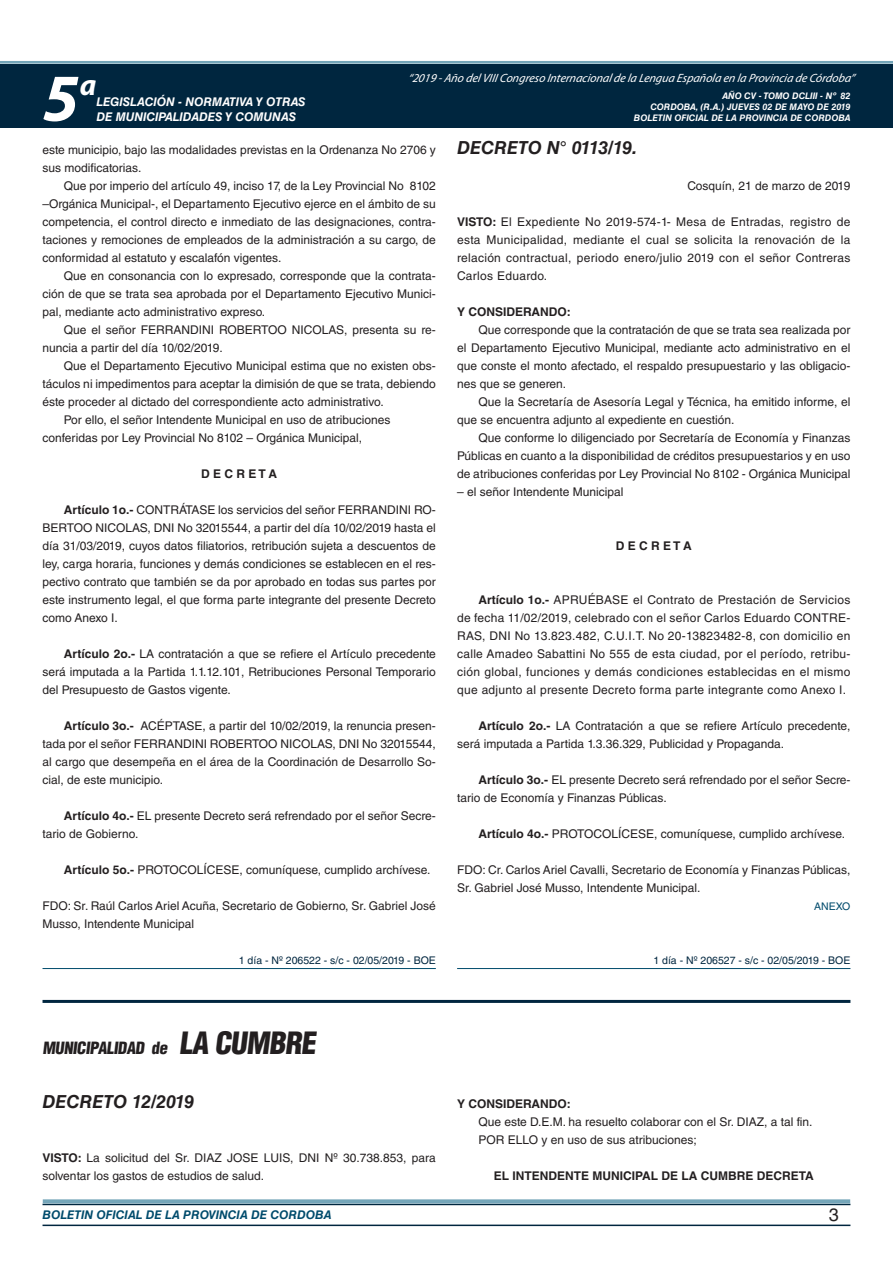
<style>
.page{position:relative;width:893px;height:1263px;background:#fff}
.page>*{position:absolute;margin:0;border:0;box-sizing:border-box;transform-origin:0 0}
.t1{font:italic 700 67.5px "Myriad Pro";color:#fff}
.t2{font:900 condensed 30px "Helvetica LT Std";color:#231f20}
.t3{font:italic 700 30px "Myriad Pro";color:#fff}
.t4{font:italic 700 18px "Helvetica LT Std";color:#231f20}
.t5{font:18px "Helvetica LT Std";color:#231f20}
.t6{font:900 condensed 16.5px "Helvetica LT Std";color:#231f20}
.t7{font:12px/18px "Helvetica LT Std";color:#231f20}
.t8{font:700 12px "Helvetica LT Std";color:#231f20}
.t9{font:italic 12px "Myriad Pro";color:#fff}
.t10{font:italic 700 12px "Helvetica LT Std";color:#fff}
.t11{font:italic 700 12px "Helvetica LT Std";color:#004b6c}
.t12{font:10.5px "Helvetica LT Std";color:#00263f}
.t13{font:10.5px "Helvetica LT Std";color:#004b6c}
.t14{font:italic 700 9px/10.8px "Helvetica LT Std";color:#fff;text-align:right}
.s1{font-weight:700}
</style>
<div class="page">
<div style="left:0;top:61px;width:893px;height:6px;background:#fff;opacity:.75"></div>
<div style="left:0;top:64px;width:893px;height:64px;background:#00263f"></div>
<hr style="left:43px;top:1224px;width:807px;height:2px;background:#00263f">
<div style="left:42px;top:1198px;width:809px;height:8px;background:#fff;opacity:.75"></div>
<hr style="left:43px;top:968px;width:393px;height:1px;background:#004b6c">
<hr style="left:457px;top:968px;width:393px;height:1px;background:#004b6c">
<hr style="left:43px;top:1000px;width:807px;height:3px;background:#00263f">
<h1 class="t1" style="left:43px;top:54px;width:38px">5</h1>
<h2 class="t3" style="left:80px;top:66px;width:18px">a</h2>
<p class="t10" style="left:96px;top:95px;width:211px">LEGISLACIÓN - NORMATIVA Y OTRAS</p>
<p class="t10" style="left:96px;top:109px;width:201px">DE MUNICIPALIDADES Y COMUNAS</p>
<p class="t9" style="left:408px;top:71px;width:448px">“2019 -Año delVIIICongreso Internacionalde la Lengua Esp añola en la Provincia de Córdoba”</p>
<p class="t14" style="left:634px;top:91px;width:218px">AÑO CV - TOMO DCLIII - Nº 82<br>CORDOBA, (R.A.) JUEVES 02 DE MAYO DE 2019<br>BOLETIN OFICIAL DE LA PROVINCIA DE CORDOBA</p>
<p class="t7" style="left:43px;top:141px;width:395px">este municipio, bajo las modalidades previstas en la Ordenanza No 2706 y sus modificatorias.</p>
<p class="t7" style="left:43px;top:177px;width:395px;text-align:justify;text-indent:21px">Que por imperio del artículo 49, inciso 17, de la Ley Provincial No 8102 –Orgánica Municipal-, el Departamento Ejecutivo ejerce en el ámbito de su competencia, el control directo e inmediato de las designaciones, contra&shy;taciones y remociones de empleados de la administración a su cargo, de conformidad al estatuto y escalafón vigentes.</p>
<p class="t7" style="left:43px;top:267px;width:395px;text-align:justify;text-indent:21px">Que en consonancia con lo expresado, corresponde que la contrata&shy;ción de que se trata sea aprobada por el Departamento Ejecutivo Munici&shy;pal, mediante acto administrativo expreso.</p>
<p class="t7" style="left:43px;top:321px;width:395px;text-indent:21px">Que el señor FERRANDINI ROBERTOO NICOLAS, presenta su re&shy;nuncia a partir del día 10/02/2019.</p>
<p class="t7" style="left:64px;top:357px;width:374px">Que el Departamento Ejecutivo Municipal estima que no existen obs-</p>
<p class="t7" style="left:43px;top:375px;width:395px">táculos ni impedimentos para aceptar la dimisión de que se trata, debiendo</p>
<p class="t7" style="left:43px;top:393px;width:343px">éste proceder al dictado del correspondiente acto administrativo.</p>
<p class="t7" style="left:64px;top:411px;width:328px">Por ello, el señor Intendente Municipal en uso de atribuciones</p>
<p class="t7" style="left:43px;top:429px;width:321px">conferidas por Ley Provincial No 8102 – Orgánica Municipal,</p>
<p class="t8" style="left:201px;top:466px;width:78px">D E C R E T A</p>
<p class="t7" style="left:43px;top:501px;width:395px;text-align:justify;text-indent:21px"><span class="s1">Artículo 1o.-</span> CONTRÁTASE los servicios del señor FERRANDINI RO-BERTOO NICOLAS, DNI No 32015544, a partir del día 10/02/2019 hasta el día 31/03/2019, cuyos datos filiatorios, retribución sujeta a descuentos de ley, carga horaria, funciones y demás condiciones se establecen en el res&shy;pectivo contrato que también se da por aprobado en todas sus partes por este instrumento legal, el que forma parte integrante del presente Decreto como Anexo I.</p>
<p class="t7" style="left:43px;top:645px;width:395px;text-align:justify;text-indent:21px"><span class="s1">Artículo 2o.-</span> LA contratación a que se refiere el Artículo precedente será imputada a la Partida 1.1.12.101, Retribuciones Personal Temporario del Presupuesto de Gastos vigente.</p>
<p class="t7" style="left:43px;top:717px;width:395px;text-align:justify;text-indent:21px"><span class="s1">Artículo 3o.-</span> ACÉPTASE, a partir del 10/02/2019, la renuncia presen&shy;tada por el señor FERRANDINI ROBERTOO NICOLAS, DNI No 32015544, al cargo que desempeña en el área de la Coordinación de Desarrollo So&shy;cial, de este municipio.</p>
<p class="t7" style="left:43px;top:807px;width:395px;text-indent:21px"><span class="s1">Artículo 4o.-</span> EL presente Decreto será refrendado por el señor Secre&shy;tario de Gobierno.</p>
<p class="t7" style="left:64px;top:861px;width:368px"><span class="s1">Artículo 5o.-</span> PROTOCOLÍCESE, comuníquese, cumplido archívese.</p>
<p class="t7" style="left:43px;top:897px;width:395px">FDO: Sr. Raúl Carlos Ariel Acuña, Secretario de Gobierno, Sr. Gabriel José<br>Musso, Intendente Municipal</p>
<p class="t12" style="left:239px;top:954px;width:198px">1 día - Nº 206522 - s/c - 02/05/2019 - BOE</p>
<h3 class="t4" style="left:457px;top:136px;width:182px">DECRETO N° 0113/19.</h3>
<p class="t7" style="left:687px;top:177px;width:165px">Cosquín, 21 de marzo de 2019</p>
<p class="t7" style="left:457px;top:213px;width:395px;text-align:justify"><span class="s1">VISTO:</span> El Expediente No 2019-574-1- Mesa de Entradas, registro de esta Municipalidad, mediante el cual se solicita la renovación de la relación contractual, periodo enero/julio 2019 con el señor Contreras Carlos Eduardo.</p>
<p class="t8" style="left:457px;top:304px;width:115px">Y CONSIDERANDO:</p>
<p class="t7" style="left:457px;top:321px;width:395px;text-align:justify;text-indent:21px">Que corresponde que la contratación de que se trata sea realizada por el Departamento Ejecutivo Municipal, mediante acto administrativo en el que conste el monto afectado, el respaldo presupuestario y las obligacio&shy;nes que se generen.</p>
<p class="t7" style="left:457px;top:393px;width:395px;text-indent:21px">Que la Secretaría de Asesoría Legal y Técnica, ha emitido informe, el que se encuentra adjunto al expediente en cuestión.</p>
<p class="t7" style="left:457px;top:429px;width:395px;text-align:justify;text-indent:21px">Que conforme lo diligenciado por Secretaría de Economía y Finanzas Públicas en cuanto a la disponibilidad de créditos presupuestarios y en uso de atribuciones conferidas por Ley Provincial No 8102 - Orgánica Municipal</p>
<p class="t7" style="left:457px;top:483px;width:168px">– el señor Intendente Municipal</p>
<p class="t8" style="left:616px;top:538px;width:78px">D E C R E T A</p>
<p class="t7" style="left:457px;top:591px;width:395px;text-align:justify;text-indent:21px"><span class="s1">Artículo 1o.-</span> APRUÉBASE el Contrato de Prestación de Servicios de fecha 11/02/2019, celebrado con el señor Carlos Eduardo CONTRE-RAS, DNI No 13.823.482, C.U.I.T. No 20-13823482-8, con domicilio en calle Amadeo Sabattini No 555 de esta ciudad, por el período, retribu&shy;ción global, funciones y demás condiciones establecidas en el mismo que adjunto al presente Decreto forma parte integrante como Anexo I.</p>
<p class="t7" style="left:457px;top:717px;width:395px;text-indent:21px"><span class="s1">Artículo 2o.-</span> LA Contratación a que se refiere Artículo precedente, será imputada a Partida 1.3.36.329, Publicidad y Propaganda.</p>
<p class="t7" style="left:457px;top:771px;width:395px;text-indent:21px"><span class="s1">Artículo 3o.-</span> EL presente Decreto será refrendado por el señor Secre&shy;tario de Economía y Finanzas Públicas.</p>
<p class="t7" style="left:478px;top:825px;width:368px"><span class="s1">Artículo 4o.-</span> PROTOCOLÍCESE, comuníquese, cumplido archívese.</p>
<p class="t7" style="left:457px;top:861px;width:395px">FDO: Cr. Carlos Ariel Cavalli, Secretario de Economía y Finanzas Públicas,<br>Sr. Gabriel José Musso, Intendente Municipal.</p>
<p class="t13" style="left:814px;top:900px;width:38px">ANEXO</p>
<p class="t12" style="left:653px;top:954px;width:198px">1 día - Nº 206527 - s/c - 02/05/2019 - BOE</p>
<h3 class="t6" style="left:43px;top:1037px;width:129px">MUNICIPALIDAD de</h3>
<h2 class="t2" style="left:179px;top:1024px;width:143px">LA CUMBRE</h2>
<h3 class="t4" style="left:43px;top:1090px;width:153px">DECRETO 12/2019</h3>
<p class="t7" style="left:43px;top:1149px;width:395px"><span class="s1">VISTO:</span> La solicitud del Sr. DIAZ JOSE LUIS, DNI Nº 30.738.853, para solventar los gastos de estudios de salud.</p>
<p class="t8" style="left:457px;top:1096px;width:115px">Y CONSIDERANDO:</p>
<p class="t7" style="left:478px;top:1113px;width:336px">Que este D.E.M. ha resuelto colaborar con el Sr. DIAZ, a tal fin.<br>POR ELLO y en uso de sus atribuciones;</p>
<p class="t8" style="left:494px;top:1168px;width:321px">EL INTENDENTE MUNICIPAL DE LA CUMBRE DECRETA</p>
<p class="t11" style="left:43px;top:1208px;width:290px">BOLETIN OFICIAL DE LA PROVINCIA DE CORDOBA</p>
<h3 class="t5" style="left:829px;top:1204px;width:12px">3</h3>
</div>
